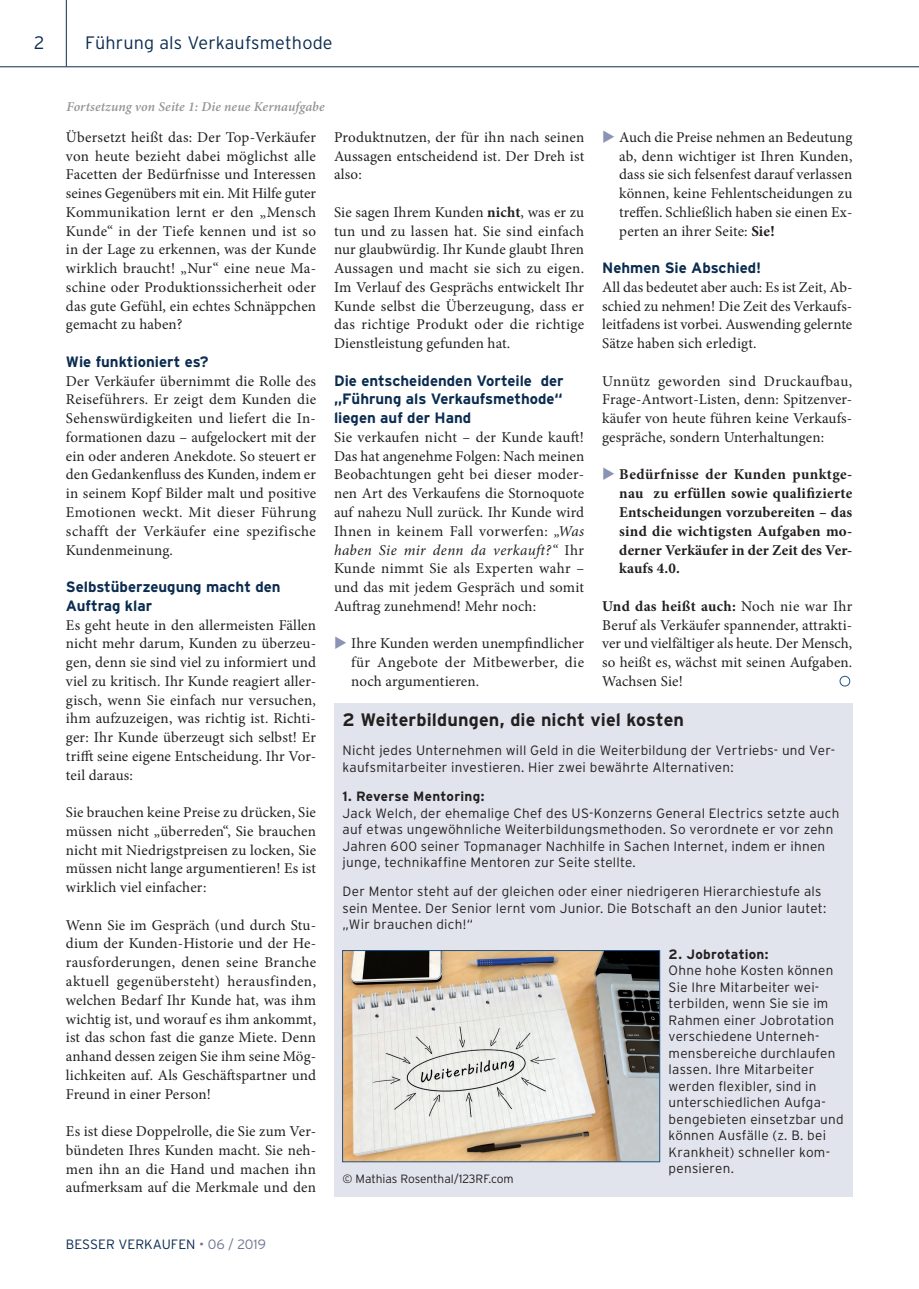
<style>
.page{position:relative;width:919px;height:1289px;background:#fff}
.page>*{position:absolute;margin:0;border:0;box-sizing:border-box;transform-origin:0 0}
.t1{font:700 18px "Interstate";letter-spacing:.005em;color:#231f20}
.t2{font:300 18px "Interstate";letter-spacing:.01em;color:#0b2c50}
.t3{font:15px/18.8px "Minion Pro";letter-spacing:.01em;color:#231f20;text-align:justify}
.t4{font:700 15px/18.8px "Minion Pro";letter-spacing:.01em;color:#231f20;text-align:justify}
.t5{font:700 15px/18.8px "Interstate";color:#0b2c50}
.t6{font:300 13.5px/16.5px "Interstate";letter-spacing:.02em;color:#231f20}
.t7{font:italic 600 13.5px "Minion Pro";letter-spacing:.01em;color:#939598}
.t8{font:700 13.5px "Interstate";letter-spacing:.02em;color:#231f20}
.t9{font:300 13.5px "Interstate";color:#0b2c50}
.t10{font:300 12px "Interstate";letter-spacing:-.005em;color:#231f20}
.s1{color:#8994b5}
.s2{font-weight:700}
.s3{font-style:italic}
.s4{color:#6d7692}
</style>
<div class="page">
<hr style="left:0;top:66px;width:918px;height:1px;background:#0b2c50">
<hr style="left:66px;top:0;width:1px;height:66px;background:#0b2c50">
<svg style="left:839px;top:675px;width:11px;height:12px"></svg>
<div style="left:334px;top:703px;width:519px;height:493px;background:#e2e4ed"></div>
<img style="left:344px;top:952px;width:314px;height:208px">
<div style="left:342px;top:950px;width:318px;height:212px;border:1px solid #205486"></div>
<p class="t2" style="left:34px;top:32px;width:12px">2</p>
<p class="t2" style="left:85px;top:32px;width:249px">Führung als Verkaufsmethode</p>
<p class="t7" style="left:67px;top:99px;width:259px">Fortsetzung von Seite 1: Die neue Kernaufgabe</p>
<p class="t3" style="left:66px;top:128px;width:252px">Übersetzt heißt das: Der Top-Verkäufer von heute bezieht dabei möglichst alle Facetten der Bedürfnisse und Interessen seines Gegenübers mit ein. Mit Hilfe guter Kommunikation lernt er den „Mensch Kunde“ in der Tiefe kennen und ist so in der Lage zu erkennen, was der Kunde wirklich braucht! „Nur“ eine neue Ma&shy;schine oder Produktionssicherheit oder das gute Gefühl, ein echtes Schnäppchen gemacht zu haben?</p>
<p class="t5" style="left:66px;top:352px;width:144px">Wie funktioniert es?</p>
<p class="t3" style="left:66px;top:371px;width:251px">Der Verkäufer übernimmt die Rolle des Reiseführers. Er zeigt dem Kunden die Sehenswürdigkeiten und liefert die In&shy;formationen dazu – aufgelockert mit der ein oder anderen Anekdote. So steuert er den Gedankenfluss des Kunden, indem er in seinem Kopf Bilder malt und positive Emotionen weckt. Mit dieser Führung schafft der Verkäufer eine spezifische Kundenmeinung.</p>
<p class="t5" style="left:66px;top:577px;width:216px">Selbstüberzeugung macht den<br>Auftrag klar</p>
<p class="t3" style="left:66px;top:615px;width:251px">Es geht heute in den allermeisten Fällen nicht mehr darum, Kunden zu überzeu&shy;gen, denn sie sind viel zu informiert und viel zu kritisch. Ihr Kunde reagiert aller&shy;gisch, wenn Sie einfach nur versuchen, ihm aufzuzeigen, was richtig ist. Richti&shy;ger: Ihr Kunde überzeugt sich selbst! Er trifft seine eigene Entscheidung. Ihr Vor&shy;teil daraus:</p>
<p class="t3" style="left:66px;top:803px;width:251px">Sie brauchen keine Preise zu drücken, Sie müssen nicht „überreden“, Sie brauchen nicht mit Niedrigstpreisen zu locken, Sie müssen nicht lange argumentieren! Es ist wirklich viel einfacher:</p>
<p class="t3" style="left:66px;top:915px;width:252px">Wenn Sie im Gespräch (und durch Stu&shy;dium der Kunden-Historie und der He&shy;rausforderungen, denen seine Branche aktuell gegenübersteht) herausfinden, welchen Bedarf Ihr Kunde hat, was ihm wichtig ist, und worauf es ihm ankommt, ist das schon fast die ganze Miete. Denn anhand dessen zeigen Sie ihm seine Mög&shy;lichkeiten auf. Als Geschäftspartner und Freund in einer Person!</p>
<p class="t3" style="left:66px;top:1121px;width:251px">Es ist diese Doppelrolle, die Sie zum Ver&shy;bündeten Ihres Kunden macht. Sie neh&shy;men ihn an die Hand und machen ihn aufmerksam auf die Merkmale und den</p>
<p class="t3" style="left:619px;top:128px;width:235px;text-indent:-17px"><span class="s1">◆</span> Auch die Preise nehmen an Bedeutung ab, denn wichtiger ist Ihren Kunden, dass sie sich felsenfest darauf verlassen können, keine Fehlentscheidungen zu treffen. Schließlich haben sie einen Ex&shy;perten an ihrer Seite: <span class="s2">Sie!</span></p>
<p class="t5" style="left:602px;top:258px;width:161px">Nehmen Sie Abschied!</p>
<p class="t3" style="left:602px;top:278px;width:252px">All das bedeutet aber auch: Es ist Zeit, Ab&shy;schied zu nehmen! Die Zeit des Verkaufs&shy;leitfadens ist vorbei. Auswending gelernte Sätze haben sich erledigt.</p>
<p class="t3" style="left:602px;top:371px;width:251px">Unnütz geworden sind Druckaufbau, Frage-Antwort-Listen, denn: Spitzenver&shy;käufer von heute führen keine Verkaufs&shy;gespräche, sondern Unterhaltungen:</p>
<p class="t4" style="left:619px;top:465px;width:235px;text-indent:-17px"><span class="s1">◆</span> Bedürfnisse der Kunden punktge&shy;nau zu erfüllen sowie qualifizierte Entscheidungen vorzubereiten – das sind die wichtigsten Aufgaben mo&shy;derner Verkäufer in der Zeit des Ver&shy;kaufs 4.0.</p>
<p class="t3" style="left:602px;top:596px;width:252px"><span class="s2">Und das heißt auch:</span> Noch nie war Ihr Beruf als Verkäufer spannender, attrakti&shy;ver und vielfältiger als heute. Der Mensch, so heißt es, wächst mit seinen Aufgaben.<br>Wachsen Sie!</p>
<p class="t1" style="left:342px;top:709px;width:343px">2 Weiterbildungen, die nicht viel kosten</p>
<p class="t6" style="left:342px;top:742px;width:494px">Nicht jedes Unternehmen will Geld in die Weiterbildung der Vertriebs- und Ver&shy;kaufsmitarbeiter investieren. Hier zwei bewährte Alternativen:</p>
<p class="t8" style="left:342px;top:788px;width:143px">1. Reverse Mentoring:</p>
<p class="t6" style="left:342px;top:804px;width:498px">Jack Welch, der ehemalige Chef des US-Konzerns General Electrics setzte auch auf etwas ungewöhnliche Weiterbildungsmethoden. So verordnete er vor zehn Jahren 600 seiner Topmanager Nachhilfe in Sachen Internet, indem er ihnen junge, technikaffine Mentoren zur Seite stellte.</p>
<p class="t6" style="left:342px;top:883px;width:485px">Der Mentor steht auf der gleichen oder einer niedrigeren Hierarchiestufe als sein Mentee. Der Senior lernt vom Junior. Die Botschaft an den Junior lautet: „Wir brauchen dich!“</p>
<p class="t8" style="left:668px;top:946px;width:101px">2. Jobrotation:</p>
<p class="t6" style="left:668px;top:962px;width:176px">Ohne hohe Kosten können<br>Sie Ihre Mitarbeiter wei&shy;terbilden, wenn Sie sie im<br>Rahmen einer Jobrotation verschiedene Unterneh&shy;mensbereiche durchlaufen lassen. Ihre Mitarbeiter werden flexibler, sind in unterschiedlichen Aufga&shy;bengebieten einsetzbar und können Ausfälle (z. B. bei<br>Krankheit) schneller kom&shy;pensieren.</p>
<p class="t10" style="left:342px;top:1171px;width:172px">© Mathias Rosenthal/123RF.com</p>
<p class="t3" style="left:334px;top:128px;width:252px">Produktnutzen, der für ihn nach seinen Aussagen entscheidend ist. Der Dreh ist also:</p>
<p class="t3" style="left:334px;top:203px;width:251px">Sie sagen Ihrem Kunden <span class="s2">nicht</span>, was er zu tun und zu lassen hat. Sie sind einfach nur glaubwürdig. Ihr Kunde glaubt Ihren Aussagen und macht sie sich zu eigen.<br>Im Verlauf des Gesprächs entwickelt Ihr Kunde selbst die Überzeugung, dass er das richtige Produkt oder die richtige Dienstleistung gefunden hat.</p>
<p class="t5" style="left:334px;top:371px;width:231px;text-align:justify">Die entscheidenden Vorteile der „Führung als Verkaufsmethode“ liegen auf der Hand</p>
<p class="t3" style="left:334px;top:428px;width:252px">Sie verkaufen nicht – der Kunde kauft!<br>Das hat angenehme Folgen: Nach meinen Beobachtungen geht bei dieser moder&shy;nen Art des Verkaufens die Stornoquote auf nahezu Null zurück. Ihr Kunde wird Ihnen in keinem Fall vorwerfen: <span class="s3">„Was haben Sie mir denn da verkauft?“</span> Ihr Kunde nimmt Sie als Experten wahr – und das mit jedem Gespräch und somit Auftrag zunehmend! Mehr noch:</p>
<p class="t3" style="left:351px;top:634px;width:234px;text-indent:-17px"><span class="s1">◆</span> Ihre Kunden werden unempfindlicher für Angebote der Mitbewerber, die noch argumentieren.</p>
<p class="t9" style="left:66px;top:1236px;width:201px">BESSER VERKAUFEN <span class="s4">• 06 / 2019</span></p>
</div>
